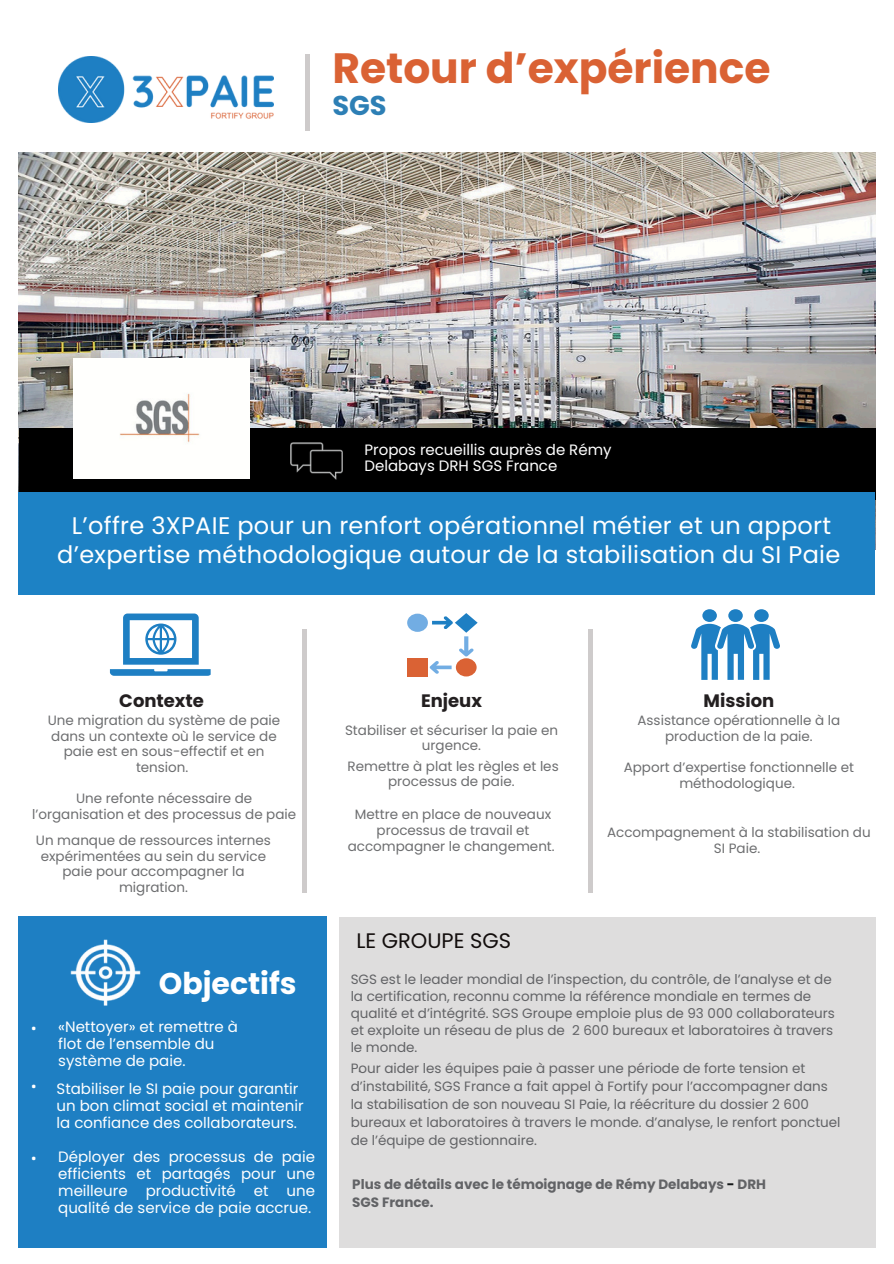
<style>
.page{position:relative;width:894px;height:1264px;background:#fff}
.page>*{position:absolute;margin:0;border:0;box-sizing:border-box;transform-origin:0 0}
.t1{font:700 42.3px "Poppins";color:#da6234}
.t2{font:700 30px "Poppins";color:#fff}
.t3{font:700 27.15px "Poppins";color:#2d7fb5}
.t4{font:24px/29.2px "Poppins";letter-spacing:.015em;color:#fff;text-align:center}
.t5{font:21px "Poppins";color:#120d0c}
.t6{font:700 18px "Poppins";color:#231f20}
.t7{font:15px/16.8px "Poppins";color:#fff}
.t8{font:15px "IBM Plex Sans Cond";color:#fff}
.t9{font:13.5px/16.8px "Poppins";color:#626366}
.t10{font:13.5px/15.8px "Poppins";color:#6d6e70;text-align:center}
.t11{font:700 13.5px/18px "Poppins";color:#626366}
.t12{font:13.5px "IBM Plex Sans Cond";color:#626366}
.s1{color:#131617}
</style>
<div class="page">
<div style="left:339px;top:916px;width:535px;height:331px;background:#dedddd"></div>
<img style="left:18px;top:152px;width:857px;height:397px">
<div style="left:18px;top:916px;width:309px;height:331px;background:#1e7fc3"></div>
<div style="left:19px;top:428px;width:855px;height:72px;background:#000"></div>
<div style="left:18px;top:493px;width:856px;height:101px;background:#1d82c5"></div>
<div style="left:305px;top:54px;width:5px;height:77px;background:#cecbcb"></div>
<img style="left:74px;top:358px;width:175px;height:121px">
<img style="left:285px;top:442px;width:62px;height:51px">
<svg style="left:110px;top:613px;width:100px;height:62px"></svg>
<div style="left:302px;top:629px;width:5px;height:264px;background:#cecbcb"></div>
<div style="left:455px;top:658px;width:21px;height:18px;background:#da6234;border-radius:50%"></div>
<div style="left:407px;top:613px;width:21px;height:19px;background:#72ade3;border-radius:50%"></div>
<div style="left:407px;top:658px;width:21px;height:18px;background:#da6234"></div>
<svg style="left:429px;top:613px;width:48px;height:61px"></svg>
<div style="left:588px;top:629px;width:5px;height:264px;background:#cecbcb"></div>
<div style="left:754px;top:609px;width:14px;height:13px;background:#1e7fc3;border-radius:50%"></div>
<div style="left:702px;top:609px;width:14px;height:13px;background:#1e7fc3;border-radius:50%"></div>
<div style="left:728px;top:609px;width:14px;height:13px;background:#1e7fc3;border-radius:50%"></div>
<svg style="left:691px;top:623px;width:89px;height:57px"></svg>
<img style="left:70px;top:939px;width:71px;height:67px">
<img style="left:58px;top:56px;width:215px;height:67px">
<h6 class="t1" style="left:332px;top:38px;width:439px">Retour d’expérience</h6>
<h6 class="t3" style="left:332px;top:86px;width:56px">SGS</h6>
<p class="t7" style="left:364px;top:441px;width:248px">Propos recueillis auprès de Rémy<br>Delabays DRH SGS France</p>
<h3 class="t4" style="left:57px;top:511px;width:784px">L’offre 3XPAIE pour un renfort opérationnel métier et un apport d’expertise méthodologique autour de la stabilisation du SI Paie</h3>
<p class="t6" style="left:119px;top:688px;width:86px">Contexte</p>
<p class="t10" style="left:48px;top:712px;width:234px">Une migration du système de paie dans un contexte où le service de paie est en sous-effectif et en tension.</p>
<p class="t10" style="left:32px;top:790px;width:265px">Une refonte nécessaire de l’organisation et des processus de paie</p>
<h2 class="t10" style="left:36px;top:832px;width:236px">Un manque de ressources internes expérimentées au sein du service paie pour accompagner la migration.</h2>
<p class="t8" style="left:31px;top:1017px;width:7px">•</p>
<p class="t8" style="left:31px;top:1075px;width:7px">•</p>
<p class="t8" style="left:31px;top:1147px;width:7px">•</p>
<p class="t2" style="left:159px;top:962px;width:139px">Objectifs</p>
<p class="t7" style="left:58px;top:1018px;width:181px">«Nettoyer» et remettre à flot de l’ensemble du système de paie.</p>
<h5 class="t7" style="left:56px;top:1080px;width:248px">Stabiliser le SI paie pour garantir un bon climat social et maintenir la confiance des collaborateurs.</h5>
<h6 class="t7" style="left:58px;top:1148px;width:258px;text-align:justify">Déployer des processus de paie efficients et partagés pour une meilleure productivité et une qualité de service de paie accrue.</h6>
<p class="t6" style="left:421px;top:688px;width:62px">Enjeux</p>
<p class="t10" style="left:345px;top:722px;width:214px">Stabiliser et sécuriser la paie en urgence.</p>
<h6 class="t10" style="left:347px;top:758px;width:212px">Remettre à plat les règles et les processus de paie.</h6>
<h6 class="t10" style="left:347px;top:806px;width:208px">Mettre en place de nouveaux processus de travail et accompagner le changement.</h6>
<p class="t5" style="left:356px;top:925px;width:156px">LE GROUPE SGS</p>
<p class="t6" style="left:703px;top:688px;width:72px">Mission</p>
<p class="t10" style="left:637px;top:712px;width:204px">Assistance opérationnelle à la production de la paie.</p>
<p class="t10" style="left:623px;top:759px;width:232px">Apport d’expertise fonctionnelle et méthodologique.</p>
<p class="t10" style="left:607px;top:824px;width:265px">Accompagnement à la stabilisation du<br>SI Paie.</p>
<h6 class="t9" style="left:350px;top:971px;width:485px">SGS est le leader mondial de l’inspection, du contrôle, de l’analyse et de la certification, reconnu comme la référence mondiale en termes de qualité et d’intégrité. SGS Groupe emploie plus de 93 000 collaborateurs et exploite un réseau de plus de 2 600 bureaux et laboratoires à travers le monde.</h6>
<p class="t9" style="left:350px;top:1060px;width:456px">Pour aider les équipes paie à passer une période de forte tension et</p>
<h4 class="t12" style="left:358px;top:1058px;width:5px">.</h4>
<p class="t9" style="left:350px;top:1077px;width:491px;line-height:18px">d’instabilité, SGS France a fait appel à Fortify pour l’accompagner dans la stabilisation de son nouveau SI Paie, la réécriture du dossier 2 600 bureaux et laboratoires à travers le monde. d’analyse, le renfort ponctuel de l’équipe de gestionnaire.</p>
<p class="t11" style="left:352px;top:1175px;width:415px">Plus de détails avec le témoignage de Rémy Delabays <span class="s1">-</span> DRH<br>SGS France.</p>
</div>
